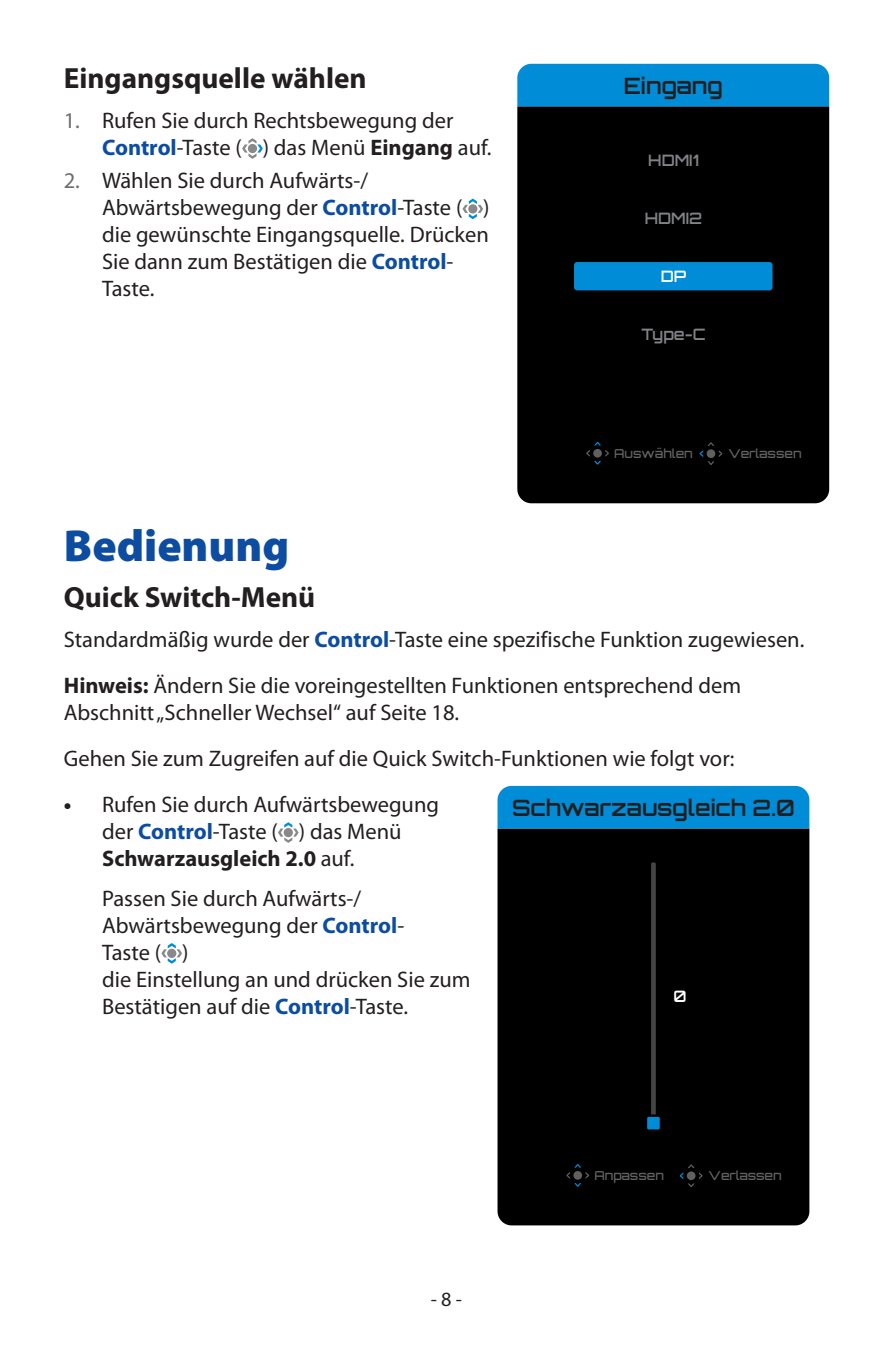
<style>
.page{position:relative;width:893px;height:1346px;background:#fff}
.page>*{position:absolute;margin:0;border:0;box-sizing:border-box;transform-origin:0 0}
.Heading_1{font:900 45px "Myriad Pro";color:#0d4da1}
.Heading_2{font:700 29.25px "Myriad Pro";color:#231f20}
.body_10pt__dot{font:22.5px/27px "Myriad Pro";color:#231f20}
.body_10pt{font:22.5px/27px "Myriad Pro";color:#231f20}
.body_10pt_GIGABYTE_n{font:600 22.5px "Orbitron";letter-spacing:-.005em;color:#231f20}
.t1{font:20.25px "Myriad Pro";color:#231f20}
.body_7pt_GIGABYTE_ne{font:600 15.75px "Orbitron";color:#808285}
.body_7pt_GIGABYTE_ne-2{font:600 15.75px "Orbitron";color:#fff}
.body_7pt_GIGABYTE_ne-3{font:500 12.38px "Orbitron";color:#616161}
.s1{color:#6c6d70}
.s2{font-weight:700;color:#0d4da1}
.s3{font-weight:700}
</style>
<div class="page">
<svg style="left:242px;top:138px;width:21px;height:21px"></svg>
<svg style="left:462px;top:199px;width:21px;height:20px"></svg>
<svg style="left:278px;top:822px;width:21px;height:21px"></svg>
<svg style="left:161px;top:943px;width:21px;height:21px"></svg>
<div style="left:517px;top:106px;width:312px;height:397px;background:#000"></div>
<div style="left:517px;top:64px;width:312px;height:42px;background:#008cd6"></div>
<svg style="left:699px;top:442px;width:23px;height:23px"></svg>
<svg style="left:586px;top:442px;width:23px;height:23px"></svg>
<div style="left:574px;top:262px;width:198px;height:28px;background:#008cd6"></div>
<div style="left:497px;top:828px;width:312px;height:397px;background:#000"></div>
<div style="left:497px;top:786px;width:312px;height:42px;background:#008cd6"></div>
<svg style="left:680px;top:1164px;width:23px;height:23px"></svg>
<svg style="left:566px;top:1164px;width:23px;height:23px"></svg>
<svg style="left:643px;top:862px;width:21px;height:271px;background:#0e1214"></svg>
<p class="Heading_2" style="left:64px;top:59px;width:304px">Eingangsquelle wählen</p>
<p class="body_10pt__dot" style="left:102px;top:107px;width:391px;text-indent:-38px"><span class="s1">1.</span> Rufen Sie durch Rechtsbewegung der<br><span class="s2">Control</span>-Taste ( ) das Menü <span class="s3">Eingang</span> auf.</p>
<p class="body_10pt__dot" style="left:102px;top:167px;width:389px;text-indent:-38px"><span class="s1">2.</span> Wählen Sie durch Aufwärts-/<br>Abwärtsbewegung der <span class="s2">Control</span>-Taste ( ) die gewünschte Eingangsquelle. Drücken<br>Sie dann zum Bestätigen die <span class="s2">Control</span>-<br>Taste.</p>
<p class="body_10pt_GIGABYTE_n" style="left:624px;top:72px;width:101px">Eingang</p>
<p class="body_7pt_GIGABYTE_ne" style="left:648px;top:150px;width:52px">HDMI1</p>
<p class="body_7pt_GIGABYTE_ne" style="left:645px;top:208px;width:59px">HDMI2</p>
<p class="body_7pt_GIGABYTE_ne-2" style="left:661px;top:267px;width:27px">DP</p>
<p class="body_7pt_GIGABYTE_ne" style="left:641px;top:325px;width:66px">Type-C</p>
<p class="body_7pt_GIGABYTE_ne-3" style="left:614px;top:446px;width:80px">Auswählen</p>
<p class="body_7pt_GIGABYTE_ne-3" style="left:728px;top:446px;width:75px">Verlassen</p>
<p class="Heading_1" style="left:64px;top:515px;width:227px">Bedienung</p>
<p class="Heading_2" style="left:64px;top:578px;width:253px">Quick Switch-Menü</p>
<p class="body_10pt" style="left:64px;top:625px;width:742px">Standardmäßig wurde der <span class="s2">Control</span>-Taste eine spezifische Funktion zugewiesen.</p>
<p class="body_10pt" style="left:64px;top:671px;width:679px"><span class="s3">Hinweis:</span> Ändern Sie die voreingestellten Funktionen entsprechend dem<br>Abschnitt „Schneller Wechsel“ auf Seite 18.</p>
<p class="body_10pt" style="left:64px;top:744px;width:672px">Gehen Sie zum Zugreifen auf die Quick Switch-Funktionen wie folgt vor:</p>
<p class="body_10pt__dot" style="left:102px;top:791px;width:339px;text-indent:-38px"><span class="s3">•</span> Rufen Sie durch Aufwärtsbewegung der <span class="s2">Control</span>-Taste ( ) das Menü<br><span class="s3">Schwarzausgleich 2.0</span> auf.</p>
<p class="body_10pt__dot" style="left:102px;top:884px;width:370px">Passen Sie durch Aufwärts-/<br>Abwärtsbewegung der <span class="s2">Control</span>-<br>Taste ( )<br>die Einstellung an und drücken Sie zum<br>Bestätigen auf die <span class="s2">Control</span>-Taste.</p>
<p class="body_10pt_GIGABYTE_n" style="left:512px;top:794px;width:284px">Schwarzausgleich 2.0</p>
<p class="body_7pt_GIGABYTE_ne-2" style="left:673px;top:986px;width:15px">0</p>
<p class="t1" style="left:431px;top:1286px;width:33px">- 8 -</p>
<p class="body_7pt_GIGABYTE_ne-3" style="left:594px;top:1168px;width:71px">Anpassen</p>
<p class="body_7pt_GIGABYTE_ne-3" style="left:709px;top:1168px;width:75px">Verlassen</p>
</div>
